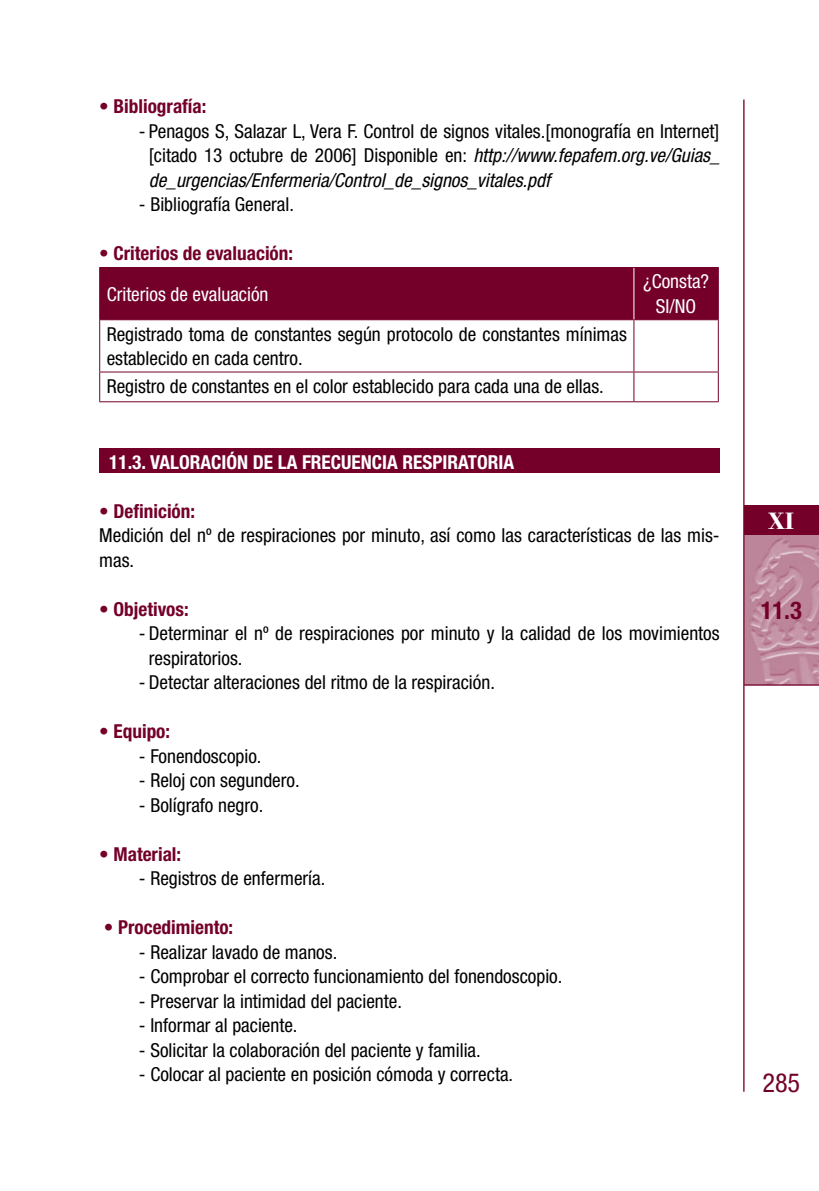
<style>
.page{position:relative;width:819px;height:1191px;background:#fff}
.page>*{position:absolute;margin:0;border:0;box-sizing:border-box;transform-origin:0 0}
.t1{font:condensed 26.25px "Helvetica Neue LT Std";color:#74002a}
.t2{font:700 condensed 24.5px "Helvetica Neue LT Std";color:#74002a}
.t3{font:700 24.5px "Bodoni Std";color:#fff}
.t4{font:condensed 19.25px/24.5px "Helvetica Neue LT Std";color:#000}
.t5{font:700 condensed 19.25px "Helvetica Neue LT Std";color:#74002a}
.t6{font:700 condensed 19.25px "Helvetica Neue LT Std";color:#fff}
.t7{font:condensed 19.25px/24.5px "Helvetica Neue LT Std";color:#fff;text-align:center}
.s1{font-style:italic}
</style>
<div class="page">
<img style="left:744px;top:535px;width:75px;height:149px">
<div style="left:744px;top:505px;width:75px;height:30px;background:#74002a"></div>
<hr style="left:744px;top:684px;width:75px;height:1px;background:#74002a">
<hr style="left:743px;top:99px;width:1px;height:992px;background:#74002a">
<div style="left:99px;top:448px;width:620px;height:25px;background:#74002a"></div>
<div style="left:100px;top:268px;width:617px;height:51px;background:#74002a"></div>
<hr style="left:99px;top:267px;width:535px;height:1px;background:#74002a">
<hr style="left:99px;top:268px;width:1px;height:51px;background:#74002a">
<hr style="left:634px;top:267px;width:84px;height:1px;background:#74002a">
<hr style="left:717px;top:268px;width:1px;height:51px;background:#74002a">
<hr style="left:99px;top:319px;width:535px;height:1px;background:#74002a">
<hr style="left:99px;top:320px;width:1px;height:51px;background:#74002a">
<hr style="left:634px;top:319px;width:84px;height:1px;background:#74002a">
<hr style="left:633px;top:320px;width:1px;height:51px;background:#74002a">
<hr style="left:717px;top:320px;width:1px;height:51px;background:#74002a">
<hr style="left:99px;top:371px;width:535px;height:1px;background:#74002a">
<svg style="left:99px;top:372px;width:1px;height:29px"></svg>
<hr style="left:634px;top:371px;width:84px;height:1px;background:#74002a">
<svg style="left:633px;top:372px;width:1px;height:29px"></svg>
<svg style="left:717px;top:372px;width:1px;height:29px"></svg>
<hr style="left:99px;top:401px;width:535px;height:1px;background:#74002a">
<hr style="left:634px;top:401px;width:84px;height:1px;background:#74002a">
<hr style="left:633px;top:268px;width:1px;height:51px;background:#fff">
<p class="t5" style="left:99px;top:94px;width:109px">• Bibliografía:</p>
<p class="t4" style="left:149px;top:118px;width:572px;text-align:justify;text-indent:-10px">- Penagos S, Salazar L, Vera F. Control de signos vitales.[monografía en Internet] [citado 13 octubre de 2006] Disponible en: <span class="s1">http://www.fepafem.org.ve/Guias_ de_urgencias/Enfermeria/Control_de_signos_vitales.pdf</span></p>
<p class="t4" style="left:139px;top:192px;width:157px">- Bibliografía General.</p>
<p class="t5" style="left:99px;top:241px;width:195px">• Criterios de evaluación:</p>
<p class="t7" style="left:107px;top:281px;width:163px">Criterios de evaluación</p>
<p class="t7" style="left:643px;top:269px;width:67px">¿Consta?<br>SI/NO</p>
<p class="t4" style="left:107px;top:321px;width:521px">Registrado toma de constantes según protocolo de constantes mínimas establecido en cada centro.</p>
<p class="t4" style="left:107px;top:373px;width:498px">Registro de constantes en el color establecido para cada una de ellas.</p>
<p class="t6" style="left:109px;top:450px;width:406px">11.3. VALORACIÓN DE LA FRECUENCIA RESPIRATORIA</p>
<p class="t5" style="left:99px;top:499px;width:97px">• Definición:</p>
<p class="t4" style="left:99px;top:523px;width:622px">Medición del nº de respiraciones por minuto, así como las características de las mis&shy;mas.</p>
<p class="t5" style="left:99px;top:597px;width:91px">• Objetivos:</p>
<p class="t4" style="left:149px;top:621px;width:572px;text-indent:-10px">- Determinar el nº de respiraciones por minuto y la calidad de los movimientos respiratorios.</p>
<p class="t4" style="left:139px;top:670px;width:357px">- Detectar alteraciones del ritmo de la respiración.</p>
<p class="t5" style="left:99px;top:720px;width:72px">• Equipo:</p>
<p class="t4" style="left:139px;top:743px;width:124px">- Fonendoscopio.</p>
<p class="t4" style="left:139px;top:768px;width:162px">- Reloj con segundero.</p>
<p class="t4" style="left:139px;top:792px;width:126px">- Bolígrafo negro.</p>
<p class="t5" style="left:99px;top:842px;width:83px">• Material:</p>
<p class="t4" style="left:139px;top:866px;width:188px">- Registros de enfermería.</p>
<p class="t5" style="left:104px;top:916px;width:131px">• Procedimiento:</p>
<p class="t4" style="left:139px;top:939px;width:200px">- Realizar lavado de manos.</p>
<p class="t4" style="left:139px;top:964px;width:425px">- Comprobar el correcto funcionamiento del fonendoscopio.</p>
<p class="t4" style="left:139px;top:988px;width:264px">- Preservar la intimidad del paciente.</p>
<p class="t4" style="left:139px;top:1013px;width:160px">- Informar al paciente.</p>
<p class="t4" style="left:139px;top:1037px;width:343px">- Solicitar la colaboración del paciente y familia.</p>
<p class="t4" style="left:139px;top:1062px;width:376px">- Colocar al paciente en posición cómoda y correcta.</p>
<p class="t3" style="left:768px;top:505px;width:27px">XI</p>
<p class="t2" style="left:760px;top:596px;width:43px">11.3</p>
<h1 class="t1" style="left:762px;top:1067px;width:39px">285</h1>
</div>
